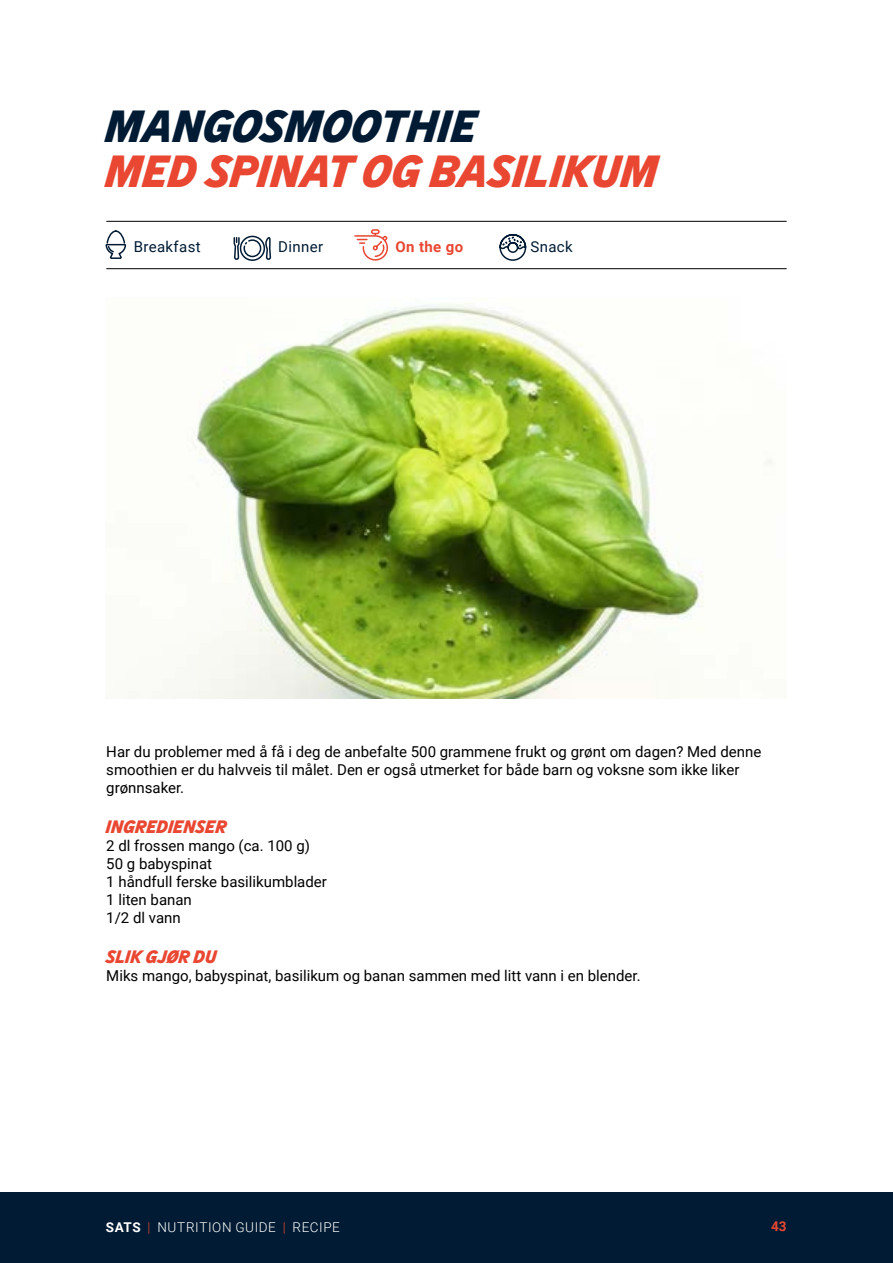
<style>
.page{position:relative;width:893px;height:1263px;background:#fff}
.page>*{position:absolute;margin:0;border:0;box-sizing:border-box;transform-origin:0 0}
.t1{font:italic 700 45px "SATS Headline";color:#e94732}
.t2{font:italic 700 45px "SATS Headline";color:#001b33}
.t3{font:italic 700 18px "SATS Headline";color:#e94732}
.t4{font:15px/18px "Roboto";color:#000}
.t5{font:15px "Roboto";letter-spacing:.025em;color:#001b33}
.t6{font:700 15px "Roboto";letter-spacing:.025em;color:#e94732}
.t7{font:300 13.5px "Roboto";letter-spacing:.045em;color:#fff}
.t8{font:700 13.5px "Roboto";color:#e94732}
.s1{font-weight:700}
.s2{color:#e94732}
</style>
<div class="page">
<div style="left:0;top:1193px;width:893px;height:70px;background:#001b33"></div>
<img style="left:127px;top:298px;width:648px;height:401px">
<hr style="left:106px;top:221px;width:681px;height:1px;background:#000">
<hr style="left:106px;top:268px;width:681px;height:1px;background:#000">
<svg style="left:354px;top:229px;width:34px;height:32px"></svg>
<svg style="left:105px;top:220px;width:22px;height:39px"></svg>
<svg style="left:233px;top:235px;width:39px;height:26px"></svg>
<svg style="left:499px;top:234px;width:28px;height:27px"></svg>
<h1 class="t2" style="left:106px;top:101px;width:372px">MANGOSMOOTHIE</h1>
<h1 class="t1" style="left:106px;top:146px;width:554px">MED SPINAT OG BASILIKUM</h1>
<p class="t5" style="left:134px;top:236px;width:69px">Breakfast</p>
<p class="t5" style="left:278px;top:236px;width:46px">Dinner</p>
<p class="t6" style="left:395px;top:236px;width:69px">On the go</p>
<p class="t5" style="left:530px;top:236px;width:44px">Snack</p>
<p class="t4" style="left:106px;top:742px;width:656px">Har du problemer med å få i deg de anbefalte 500 grammene frukt og grønt om dagen? Med denne smoothien er du halvveis til målet. Den er også utmerket for både barn og voksne som ikke liker grønnsaker.</p>
<p class="t3" style="left:106px;top:816px;width:122px">INGREDIENSER</p>
<p class="t4" style="left:106px;top:836px;width:222px">2 dl frossen mango (ca. 100 g)<br>50 g babyspinat<br>1 håndfull ferske basilikumblader<br>1 liten banan<br>1/2 dl vann</p>
<p class="t3" style="left:106px;top:946px;width:112px">SLIK GJØR DU</p>
<p class="t4" style="left:106px;top:966px;width:536px">Miks mango, babyspinat, basilikum og banan sammen med litt vann i en blender.</p>
<p class="t7" style="left:106px;top:1217px;width:236px"><span class="s1">SATS</span> <span class="s2">|</span> NUTRITION GUIDE <span class="s2">|</span> RECIPE</p>
<p class="t8" style="left:771px;top:1217px;width:17px">43</p>
</div>
